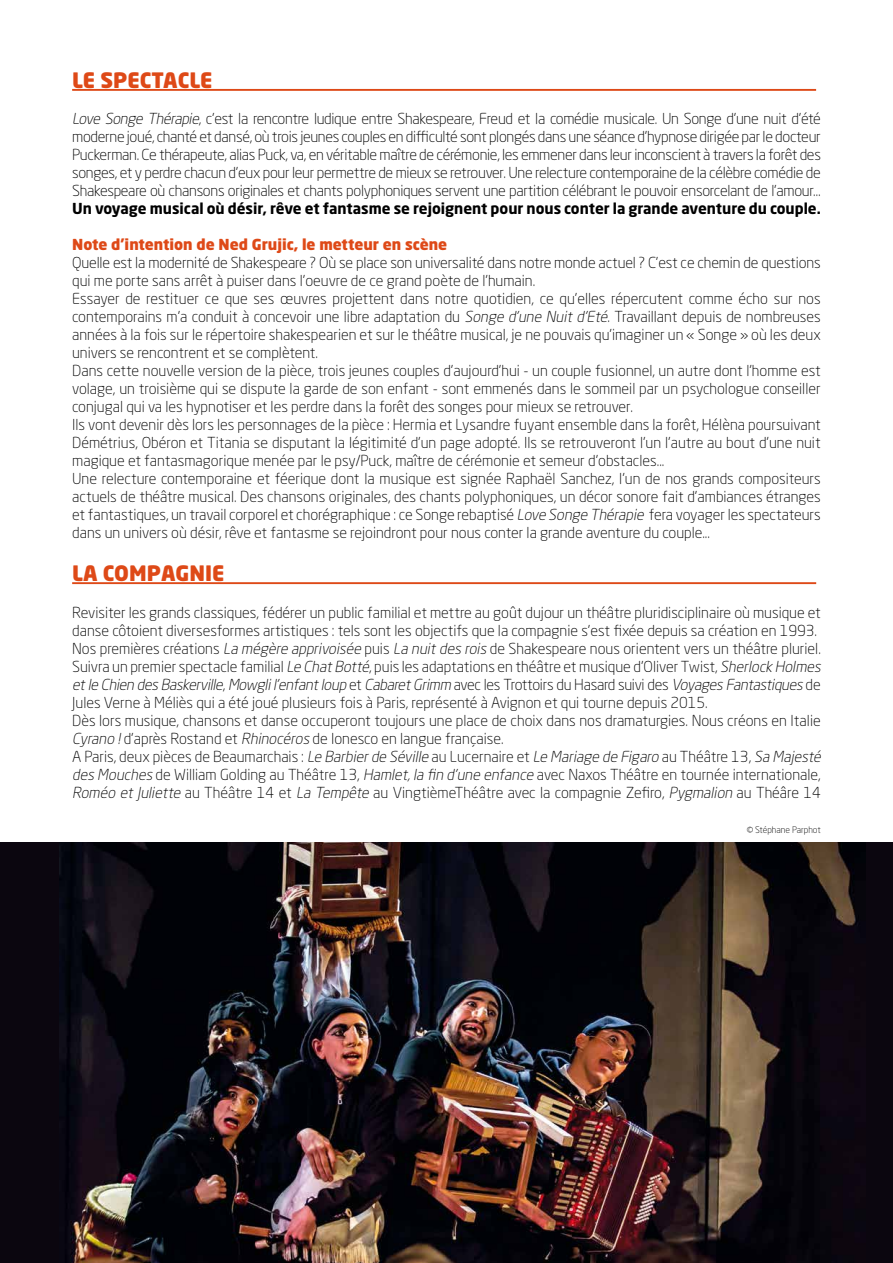
<style>
.page{position:relative;width:893px;height:1263px;background:#fff}
.page>*{position:absolute;margin:0;border:0;box-sizing:border-box;transform-origin:0 0}
.t1{font:900 21px "Neo Sans Std";color:#de4917}
.t2{font:300 15px/18px "Neo Sans Std";color:#000}
.t3{font:700 15px "Neo Sans Std";color:#000}
.t4{font:900 15px "Neo Sans Std";color:#de4917}
.t5{font:300 9px "Neo Sans Std";color:#000}
.s1{font-style:italic}
</style>
<div class="page">
<hr style="left:72px;top:89px;width:744px;height:2px;background:#de4917">
<hr style="left:72px;top:582px;width:744px;height:2px;background:#de4917">
<div style="left:0;top:842px;width:893px;height:421px;background:#0b060f"></div>
<img style="left:60px;top:842px;width:805px;height:421px">
<h1 class="t1" style="left:72px;top:67px;width:142px">LE SPECTACLE</h1>
<p class="t2" style="left:72px;top:110px;width:750px;text-align:justify"><span class="s1">Love Songe Thérapie</span>, c’est la rencontre ludique entre Shakespeare, Freud et la comédie musicale. Un Songe d’une nuit d’été moderne joué, chanté et dansé, où trois jeunes couples en difficulté sont plongés dans une séance d’hypnose dirigée par le docteur Puckerman. Ce thérapeute, alias Puck, va, en véritable maître de cérémonie, les emmener dans leur inconscient à travers la forêt des songes, et y perdre chacun d’eux pour leur permettre de mieux se retrouver. Une relecture contemporaine de la célèbre comédie de Shakespeare où chansons originales et chants polyphoniques servent une partition célébrant le pouvoir ensorcelant de l’amour…</p>
<p class="t3" style="left:72px;top:199px;width:750px">Un voyage musical où désir, rêve et fantasme se rejoignent pour nous conter la grande aventure du couple.</p>
<p class="t4" style="left:72px;top:235px;width:377px">Note d’intention de Ned Grujic, le metteur en scène</p>
<p class="t2" style="left:72px;top:254px;width:750px">Quelle est la modernité de Shakespeare ? Où se place son universalité dans notre monde actuel ? C’est ce chemin de questions qui me porte sans arrêt à puiser dans l’oeuvre de ce grand poète de l’humain.<br>Essayer de restituer ce que ses œuvres projettent dans notre quotidien, ce qu’elles répercutent comme écho sur nos contemporains m’a conduit à concevoir une libre adaptation du <span class="s1">Songe d’une Nuit d’Eté</span>. Travaillant depuis de nombreuses années à la fois sur le répertoire shakespearien et sur le théâtre musical, je ne pouvais qu’imaginer un « Songe » où les deux univers se rencontrent et se complètent.<br>Dans cette nouvelle version de la pièce, trois jeunes couples d’aujourd’hui - un couple fusionnel, un autre dont l’homme est volage, un troisième qui se dispute la garde de son enfant - sont emmenés dans le sommeil par un psychologue conseiller conjugal qui va les hypnotiser et les perdre dans la forêt des songes pour mieux se retrouver.<br>Ils vont devenir dès lors les personnages de la pièce : Hermia et Lysandre fuyant ensemble dans la forêt, Hélèna poursuivant Démétrius, Obéron et Titania se disputant la légitimité d’un page adopté. Ils se retrouveront l’un l’autre au bout d’une nuit magique et fantasmagorique menée par le psy/Puck, maître de cérémonie et semeur d’obstacles...<br>Une relecture contemporaine et féerique dont la musique est signée Raphaël Sanchez, l’un de nos grands compositeurs actuels de théâtre musical. Des chansons originales, des chants polyphoniques, un décor sonore fait d’ambiances étranges et fantastiques, un travail corporel et chorégraphique : ce Songe rebaptisé <span class="s1">Love Songe Thérapie</span> fera voyager les spectateurs dans un univers où désir, rêve et fantasme se rejoindront pour nous conter la grande aventure du couple...</p>
<h1 class="t1" style="left:72px;top:560px;width:154px">LA COMPAGNIE</h1>
<p class="t2" style="left:72px;top:603px;width:753px">Revisiter les grands classiques, fédérer un public familial et mettre au goût dujour un théâtre pluridisciplinaire où musique et danse côtoient diversesformes artistiques : tels sont les objectifs que la compagnie s’est fixée depuis sa création en 1993.<br>Nos premières créations <span class="s1">La mégère apprivoisée</span> puis <span class="s1">La nuitdes rois</span> de Shakespeare nous orientent vers un théâtre pluriel.<br>Suivra un premier spectacle familial <span class="s1">Le ChatBotté</span>, puis les adaptations en théâtre et musique d’Oliver Twist, <span class="s1">Sherlock Holmes etle Chien desBaskerville</span>, <span class="s1">Mowglil’enfantloup</span> e t <span class="s1">CabaretGrimm</span> a v e c l e s Tr o t t o i r s d u H a s a rd s u i v i d e s <span class="s1">VoyagesFantastiques</span>d e Jules Verne à Méliès qui a été joué plusieurs fois à Paris, représenté à Avignon et qui tourne depuis 2015.<br>Dès lors musique, chansons et danse occuperont toujours une place de choix dans nos dramaturgies. Nous créons en Italie <span class="s1">Cyrano !</span>d’après Rostand et <span class="s1">Rhinocéros</span> de Ionesco en langue française.<br>A Paris, deux pièces de Beaumarchais : <span class="s1">Le Barbierde Séville</span> au Lucernaire et <span class="s1">Le Mariage de Figaro</span> au Théâtre 13, <span class="s1">Sa Majesté des Mouches</span> de William Golding au Théâtre 13, <span class="s1">Hamlet,la fin d’une enfance</span> avec Naxos Théâtre en tournée internationale, <span class="s1">Roméo et Juliette</span> au Théâtre 14 et <span class="s1">La Tempête</span> au VingtièmeThéâtre avec la compagnie Zefiro, <span class="s1">Pygmalion</span> au Théâre 14</p>
<p class="t5" style="left:747px;top:825px;width:76px">© Stéphane Parphot</p>
</div>
